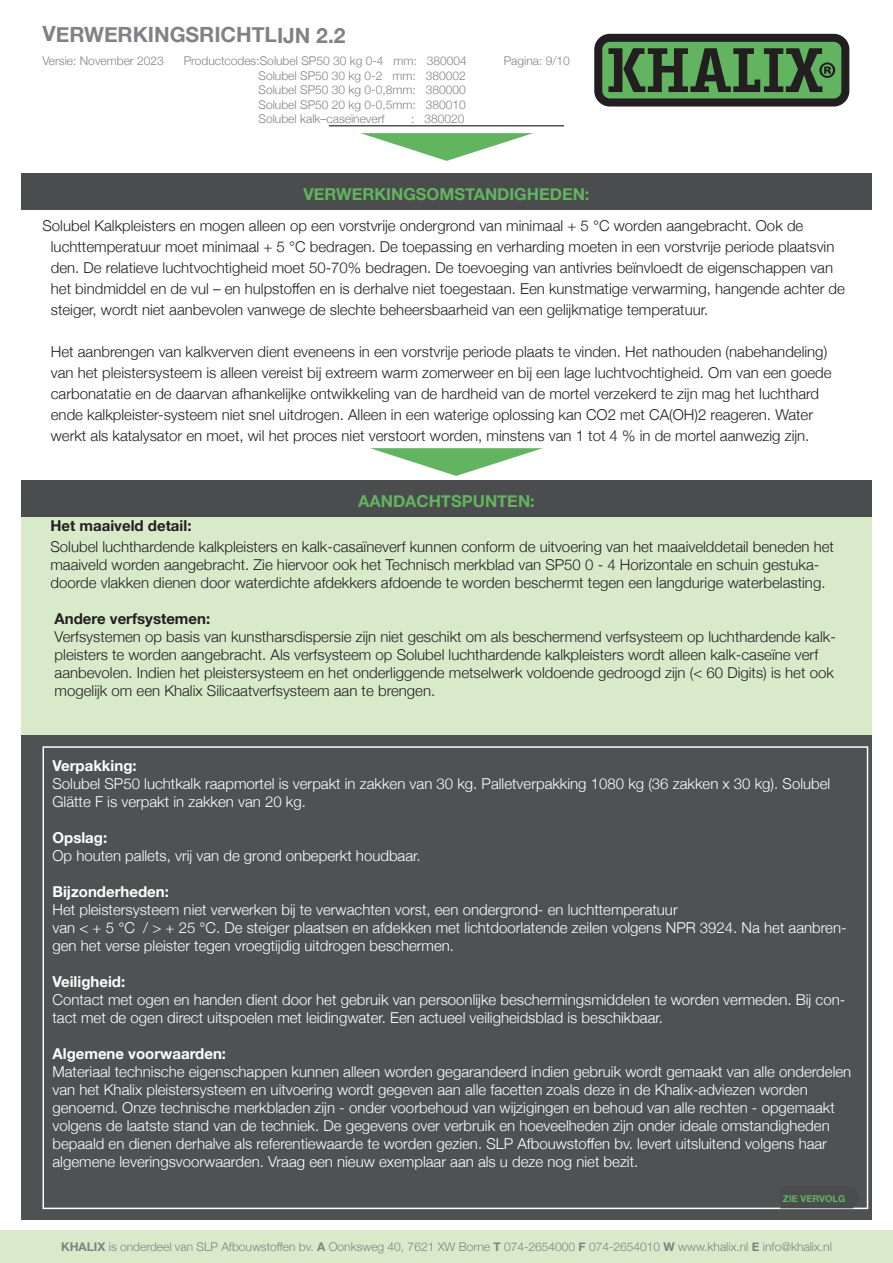
<style>
.page{position:relative;width:893px;height:1263px;background:#fff}
.page>*{position:absolute;margin:0;border:0;box-sizing:border-box;transform-origin:0 0}
.t1{font:700 21px "Helvetica Neue";letter-spacing:-.005em;color:#808285}
.t2{font:700 16.5px "Helvetica Neue";color:#63b461}
.t3{font:300 15px/21px "Helvetica Neue";color:#231f20}
.t4{font:300 15px/18px "Helvetica Neue";color:#fff}
.t5{font:700 15px "Helvetica Neue";color:#fff}
.t6{font:700 15px "Helvetica Neue";color:#231f20}
.t7{font:300 12px/14.4px "Helvetica Neue";color:#808285;text-align:justify}
.t8{font:700 9.45px "Helvetica Neue";color:#63b461}
.s1{font-weight:700}
</style>
<div class="page">
<div style="left:0;top:1230px;width:893px;height:33px;background:#d9eaca"></div>
<hr style="left:329px;top:125px;width:235px;height:1px;background:#4b4c4d">
<svg style="left:594px;top:34px;width:255px;height:73px;background:#446842"></svg>
<svg style="left:361px;top:133px;width:172px;height:28px"></svg>
<div style="left:21px;top:517px;width:851px;height:218px;background:#d9eaca"></div>
<div style="left:21px;top:480px;width:851px;height:37px;background:#4b4c4d"></div>
<svg style="left:370px;top:448px;width:173px;height:28px"></svg>
<div style="left:21px;top:735px;width:851px;height:485px;background:#4b4c4d"></div>
<div style="left:21px;top:174px;width:851px;height:36px;background:#4b4c4d"></div>
<h1 class="t1" style="left:43px;top:18px;width:305px">VERWERKINGSRICHTLIJN 2.2</h1>
<p class="t7" style="left:43px;top:53px;width:123px">Versie: November 2023</p>
<p class="t7" style="left:184px;top:53px;width:285px">Productcodes:Solubel SP50 30 kg 0-4 mm: 380004</p>
<p class="t7" style="left:504px;top:53px;width:68px">Pagina: 9/10</p>
<p class="t7" style="left:259px;top:67px;width:209px">Solubel SP50 30 kg 0-2 mm: 380002<br>Solubel SP50 30 kg 0-0,8mm: 380000<br>Solubel SP50 20 kg 0-0,5mm: 380010<br>Solubel kalk–caseïneverf</p>
<p class="t7" style="left:411px;top:111px;width:55px">: 380020</p>
<p class="t2" style="left:303px;top:181px;width:287px">VERWERKINGSOMSTANDIGHEDEN:</p>
<p class="t3" style="left:51px;top:214px;width:796px;text-indent:-8px">Solubel Kalkpleisters en mogen alleen op een vorstvrije ondergrond van minimaal + 5 °C worden aangebracht. Ook de luchttemperatuur moet minimaal + 5 °C bedragen. De toepassing en verharding moeten in een vorstvrije periode plaatsvin den. De relatieve luchtvochtigheid moet 50-70% bedragen. De toevoeging van antivries beïnvloedt de eigenschappen van het bindmiddel en de vul – en hulpstoffen en is derhalve niet toegestaan. Een kunstmatige verwarming, hangende achter de steiger, wordt niet aanbevolen vanwege de slechte beheersbaarheid van een gelijkmatige temperatuur.</p>
<p class="t3" style="left:51px;top:340px;width:782px">Het aanbrengen van kalkverven dient eveneens in een vorstvrije periode plaats te vinden. Het nathouden (nabehandeling) van het pleistersysteem is alleen vereist bij extreem warm zomerweer en bij een lage luchtvochtigheid. Om van een goede carbonatatie en de daarvan afhankelijke ontwikkeling van de hardheid van de mortel verzekerd te zijn mag het luchthard ende kalkpleister-systeem niet snel uitdrogen. Alleen in een waterige oplossing kan CO2 met CA(OH)2 reageren. Water werkt als katalysator en moet, wil het proces niet verstoort worden, minstens van 1 tot 4 % in de mortel aanwezig zijn.</p>
<p class="t2" style="left:358px;top:488px;width:178px">AANDACHTSPUNTEN:</p>
<p class="t6" style="left:50px;top:514px;width:143px">Het maaiveld detail:</p>
<p class="t3" style="left:50px;top:537px;width:785px;line-height:18px">Solubel luchthardende kalkpleisters en kalk-casaïneverf kunnen conform de uitvoering van het maaivelddetail beneden het maaiveld worden aangebracht. Zie hiervoor ook het Technisch merkblad van SP50 0 - 4 Horizontale en schuin gestuka&shy;doorde vlakken dienen door waterdichte afdekkers afdoende te worden beschermt tegen een langdurige waterbelasting.</p>
<p class="t6" style="left:55px;top:607px;width:157px">Andere verfsystemen:</p>
<p class="t3" style="left:55px;top:627px;width:783px;line-height:18px">Verfsystemen op basis van kunstharsdispersie zijn niet geschikt om als beschermend verfsysteem op luchthardende kalk&shy;pleisters te worden aangebracht. Als verfsysteem op Solubel luchthardende kalkpleisters wordt alleen kalk-caseïne verf aanbevolen. Indien het pleistersysteem en het onderliggende metselwerk voldoende gedroogd zijn (&lt; 60 Digits) is het ook mogelijk om een Khalix Silicaatverfsysteem aan te brengen.</p>
<p class="t5" style="left:53px;top:754px;width:86px">Verpakking:</p>
<p class="t4" style="left:53px;top:773px;width:779px">Solubel SP50 luchtkalk raapmortel is verpakt in zakken van 30 kg. Palletverpakking 1080 kg (36 zakken x 30 kg). Solubel<br>Glätte F is verpakt in zakken van 20 kg.</p>
<p class="t5" style="left:53px;top:826px;width:56px">Opslag:</p>
<p class="t4" style="left:53px;top:845px;width:370px">Op houten pallets, vrij van de grond onbeperkt houdbaar.</p>
<p class="t5" style="left:53px;top:880px;width:118px">Bijzonderheden:</p>
<p class="t4" style="left:53px;top:899px;width:796px">Het pleistersysteem niet verwerken bij te verwachten vorst, een ondergrond- en luchttemperatuur<br>van &lt; + 5 °C / &gt; + 25 °C. De steiger plaatsen en afdekken met lichtdoorlatende zeilen volgens NPR 3924. Na het aanbren&shy;gen het verse pleister tegen vroegtijdig uitdrogen beschermen.</p>
<p class="t5" style="left:53px;top:970px;width:74px">Veiligheid:</p>
<p class="t4" style="left:53px;top:989px;width:794px">Contact met ogen en handen dient door het gebruik van persoonlijke beschermingsmiddelen te worden vermeden. Bij con&shy;tact met de ogen direct uitspoelen met leidingwater. Een actueel veiligheidsblad is beschikbaar.</p>
<p class="t5" style="left:53px;top:1042px;width:175px">Algemene voorwaarden:</p>
<p class="t4" style="left:53px;top:1061px;width:800px">Materiaal technische eigenschappen kunnen alleen worden gegarandeerd indien gebruik wordt gemaakt van alle onderdelen van het Khalix pleistersysteem en uitvoering wordt gegeven aan alle facetten zoals deze in de Khalix-adviezen worden genoemd. Onze technische merkbladen zijn - onder voorbehoud van wijzigingen en behoud van alle rechten - opgemaakt volgens de laatste stand van de techniek. De gegevens over verbruik en hoeveelheden zijn onder ideale omstandigheden bepaald en dienen derhalve als referentiewaarde te worden gezien. SLP Afbouwstoffen bv. levert uitsluitend volgens haar algemene leveringsvoorwaarden. Vraag een nieuw exemplaar aan als u deze nog niet bezit.</p>
<p class="t8" style="left:783px;top:1191px;width:64px">ZIE VERVOLG</p>
<p class="t7" style="left:61px;top:1238px;width:772px"><span class="s1">KHALIX</span> is onderdeel van SLP Afbouwstoffen bv. <span class="s1">A</span> Oonksweg 40, 7621 XW Borne <span class="s1">T</span> 074-2654000 <span class="s1">F</span> 074-2654010 <span class="s1">W</span> www.khalix.nl <span class="s1">E</span> info@khalix.nl</p>
</div>
